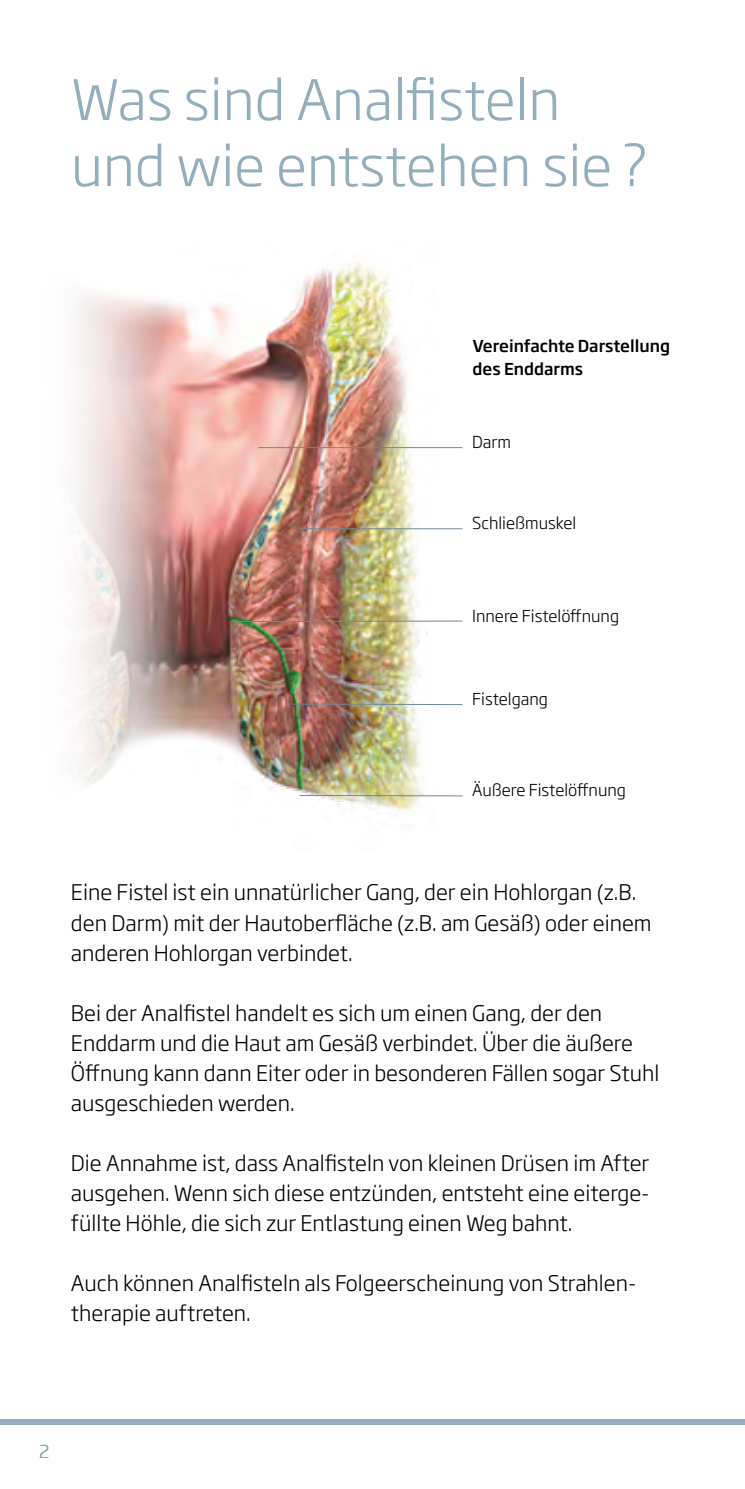
<style>
.page{position:relative;width:745px;height:1489px;background:#fff}
.page>*{position:absolute;margin:0;border:0;box-sizing:border-box;transform-origin:0 0}
.t1{font:300 55px/66px "Soho Gothic Pro";color:#92afbb}
.t2{font:300 21.25px/30px "Soho Gothic Pro";color:#000}
.t3{font:300 17.5px "Soho Gothic Pro";color:#728795}
.t4{font:300 16.25px "Soho Gothic Pro";color:#000}
.t5{font:500 16.25px/22.5px "Soho Gothic Pro";color:#000}
</style>
<div class="page">
<div style="left:0;top:1418px;width:744px;height:6px;background:#92afbb"></div>
<img style="left:75px;top:262px;width:360px;height:549px">
<hr style="left:258px;top:447px;width:204px;height:1px;background:#728795">
<hr style="left:299px;top:795px;width:163px;height:1px;background:#728795">
<hr style="left:292px;top:703px;width:170px;height:2px;background:#728795">
<hr style="left:233px;top:620px;width:229px;height:2px;background:#728795">
<hr style="left:299px;top:528px;width:163px;height:1px;background:#728795">
<h1 class="t1" style="left:71px;top:63px;width:578px">Was sind Analfisteln und wie entstehen sie ?</h1>
<p class="t5" style="left:472px;top:334px;width:199px">Vereinfachte Darstellung des Enddarms</p>
<p class="t4" style="left:472px;top:429px;width:40px">Darm</p>
<p class="t4" style="left:472px;top:510px;width:106px">Schließmuskel</p>
<p class="t4" style="left:472px;top:603px;width:148px">Innere Fistelöffnung</p>
<p class="t4" style="left:472px;top:686px;width:77px">Fistelgang</p>
<p class="t4" style="left:472px;top:777px;width:155px">Äußere Fistelöffnung</p>
<p class="t2" style="left:71px;top:876px;width:582px">Eine Fistel ist ein unnatürlicher Gang, der ein Hohlorgan (z.B. den Darm) mit der Hautoberfläche (z.B. am Gesäß) oder einem anderen Hohlorgan verbindet.</p>
<p class="t2" style="left:71px;top:996px;width:589px">Bei der Analfistel handelt es sich um einen Gang, der den Enddarm und die Haut am Gesäß verbindet. Über die äußere Öffnung kann dann Eiter oder in besonderen Fällen sogar Stuhl ausgeschieden werden.</p>
<p class="t2" style="left:71px;top:1146px;width:579px;text-align:justify">Die Annahme ist, dass Analfisteln von kleinen Drüsen im After ausgehen. Wenn sich diese entzünden, entsteht eine eiterge&shy;füllte Höhle, die sich zur Entlastung einen Weg bahnt.</p>
<p class="t2" style="left:71px;top:1266px;width:563px">Auch können Analfisteln als Folgeerscheinung von Strahlen&shy;therapie auftreten.</p>
<p class="t3" style="left:39px;top:1437px;width:12px">2</p>
</div>
